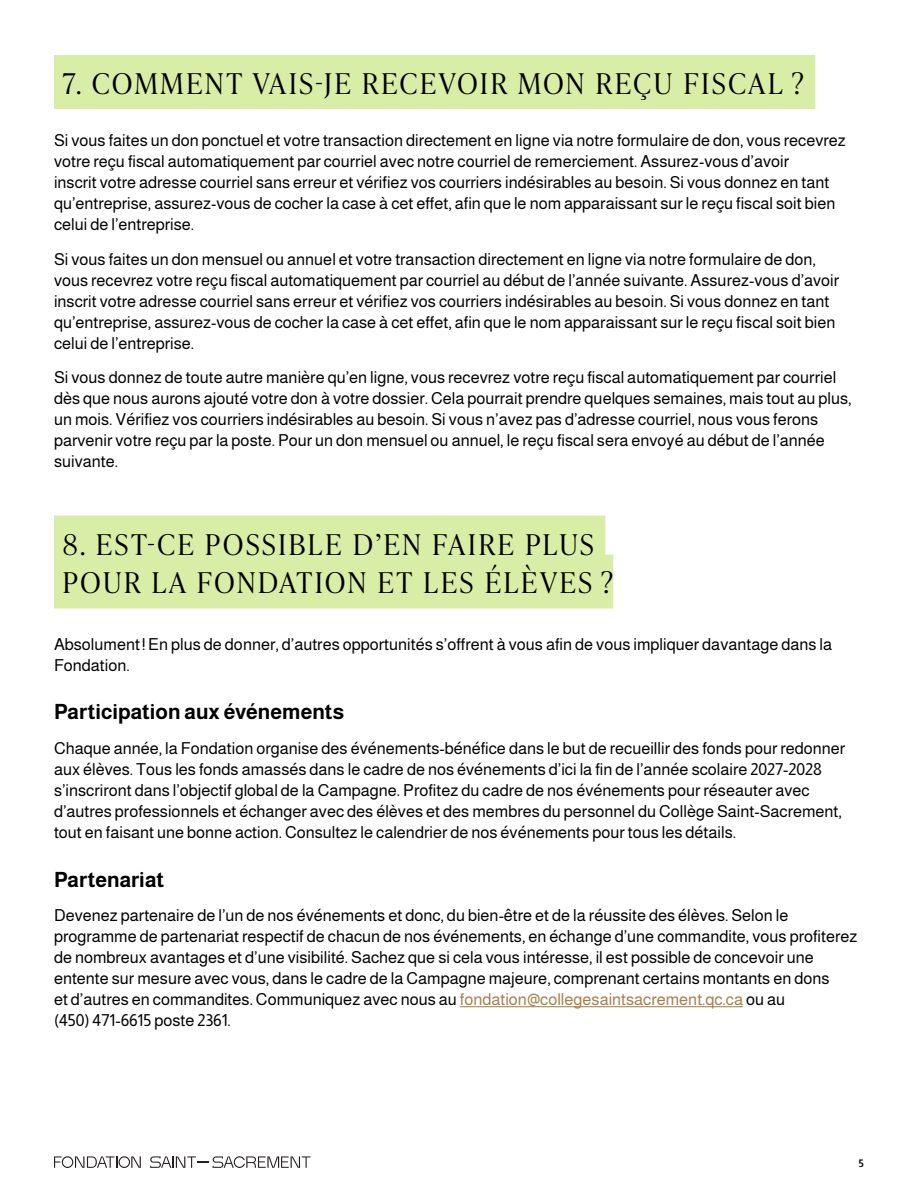
<style>
.page{position:relative;width:918px;height:1188px;background:#fff}
.page>*{position:absolute;margin:0;border:0;box-sizing:border-box;transform-origin:0 0}
.t1{font:300 28.5px/39px "Ivy Presto Headline";letter-spacing:.1em;color:#000}
.t2{font:700 21px "Almarai";color:#000}
.t3{font:16.5px/21px "Almarai";color:#000}
.t4{font:700 10.5px "Almarai";color:#000}
.s1{color:#a67e4a}
</style>
<div class="page">
<hr style="left:460px;top:1006px;width:283px;height:1px;background:#a67e4a">
<div style="left:54px;top:55px;width:761px;height:54px;background:#d8eea7"></div>
<div style="left:54px;top:516px;width:551px;height:54px;background:#d8eea7"></div>
<div style="left:54px;top:555px;width:559px;height:54px;background:#d8eea7"></div>
<svg style="left:54px;top:1156px;width:87px;height:12px"></svg>
<svg style="left:150px;top:1156px;width:161px;height:12px"></svg>
<h1 class="t1" style="left:63px;top:63px;width:742px">7. COMMENT VAIS-JE RECEVOIR MON REÇU FISCAL ?</h1>
<p class="t3" style="left:54px;top:130px;width:794px">Si vous faites un don ponctuel et votre transaction directement en ligne via notre formulaire de don, vous recevrez votre reçu fiscal automatiquement par courriel avec notre courriel de remerciement. Assurez-vous d’avoir<br>inscrit votre adresse courriel sans erreur et vérifiez vos courriers indésirables au besoin. Si vous donnez en tant qu’entreprise, assurez-vous de cocher la case à cet effet, afin que le nom apparaissant sur le reçu fiscal soit bien celui de l’entreprise.</p>
<p class="t3" style="left:54px;top:248px;width:787px">Si vous faites un don mensuel ou annuel et votre transaction directement en ligne via notre formulaire de don, vous recevrez votre reçu fiscal automatiquement par courriel au début de l’année suivante. Assurez-vous d’avoir inscrit votre adresse courriel sans erreur et vérifiez vos courriers indésirables au besoin. Si vous donnez en tant qu’entreprise, assurez-vous de cocher la case à cet effet, afin que le nom apparaissant sur le reçu fiscal soit bien celui de l’entreprise.</p>
<p class="t3" style="left:54px;top:367px;width:799px">Si vous donnez de toute autre manière qu’en ligne, vous recevrez votre reçu fiscal automatiquement par courriel dès que nous aurons ajouté votre don à votre dossier. Cela pourrait prendre quelques semaines, mais tout au plus, un mois. Vérifiez vos courriers indésirables au besoin. Si vous n’avez pas d’adresse courriel, nous vous ferons parvenir votre reçu par la poste. Pour un don mensuel ou annuel, le reçu fiscal sera envoyé au début de l’année suivante.</p>
<h1 class="t1" style="left:63px;top:523px;width:552px">8. EST-CE POSSIBLE D’EN FAIRE PLUS<br>POUR LA FONDATION ET LES ÉLÈVES ?</h1>
<p class="t3" style="left:54px;top:633px;width:780px">Absolument! En plus de donner, d’autres opportunités s’offrent à vous afin de vous impliquer davantage dans la<br>Fondation.</p>
<p class="t2" style="left:54px;top:696px;width:292px">Participation aux événements</p>
<p class="t3" style="left:54px;top:738px;width:793px">Chaque année, la Fondation organise des événements-bénéfice dans le but de recueillir des fonds pour redonner aux élèves. Tous les fonds amassés dans le cadre de nos événements d’ici la fin de l’année scolaire 2027-2028 s’inscriront dans l’objectif global de la Campagne. Profitez du cadre de nos événements pour réseauter avec d’autres professionnels et échanger avec des élèves et des membres du personnel du Collège Saint-Sacrement, tout en faisant une bonne action. Consultez le calendrier de nos événements pour tous les détails.</p>
<p class="t2" style="left:54px;top:864px;width:112px">Partenariat</p>
<p class="t3" style="left:54px;top:905px;width:805px">Devenez partenaire de l’un de nos événements et donc, du bien-être et de la réussite des élèves. Selon le programme de partenariat respectif de chacun de nos événements, en échange d’une commandite, vous profiterez de nombreux avantages et d’une visibilité. Sachez que si cela vous intéresse, il est possible de concevoir une entente sur mesure avec vous, dans le cadre de la Campagne majeure, comprenant certains montants en dons<br>et d’autres en commandites. Communiquez avec nous au <span class="s1">fondation@collegesaintsacrement.qc.ca</span> ou au<br>(450) 471-6615 poste 2361.</p>
<p class="t4" style="left:859px;top:1155px;width:6px">5</p>
</div>
